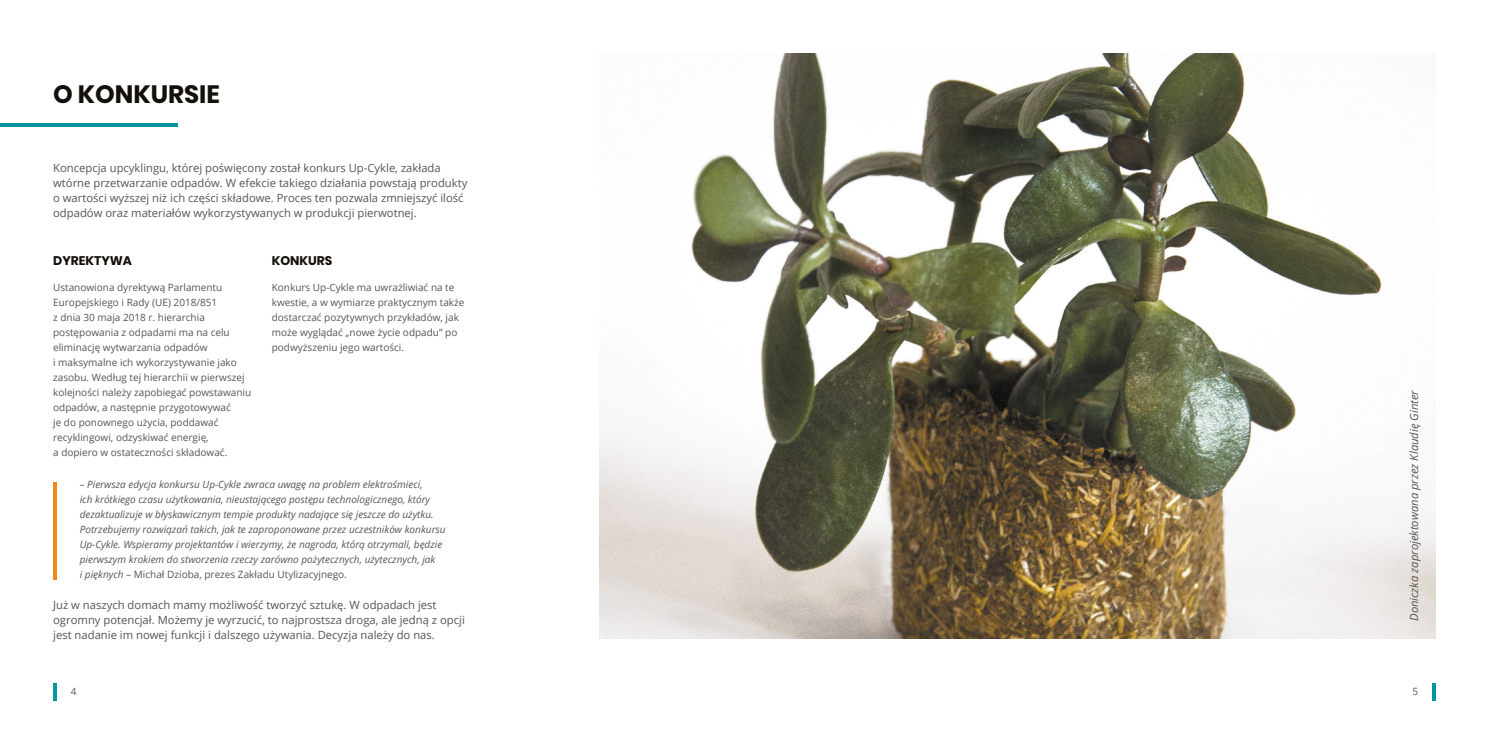
<style>
.page{position:relative;width:1489px;height:745px;background:#fff}
.page>*{position:absolute;margin:0;border:0;box-sizing:border-box;transform-origin:0 0}
.t1{font:700 25px "Poppins";color:#13100b}
.t2{font:700 12.5px "Poppins";color:#13100b}
.t3{font:11.25px/15px "Open Sans";color:#585553}
.t4{font:italic 11.25px "Open Sans";color:#585553}
.t5{font:10px/15px "Open Sans";color:#585553}
.t6{font:italic 10px/15px "Open Sans";color:#585553}
.s1{font-style:normal}
</style>
<div class="page">
<img style="left:599px;top:53px;width:836px;height:585px">
<hr style="left:53px;top:481px;width:4px;height:98px;background:#f18815">
<hr style="left:0;top:123px;width:177px;height:3px;background:#03979d">
<svg style="left:1432px;top:683px;width:3px;height:17px"></svg>
<hr style="left:53px;top:682px;width:4px;height:18px;background:#03979d">
<h1 class="t1" style="left:53px;top:80px;width:168px">O KONKURSIE</h1>
<p class="t3" style="left:53px;top:160px;width:415px">Koncepcja upcyklingu, której poświęcony został konkurs Up-Cykle, zakłada wtórne przetwarzanie odpadów. W efekcie takiego działania powstają produkty o wartości wyższej niż ich części składowe. Proces ten pozwala zmniejszyć ilość odpadów oraz materiałów wykorzystywanych w produkcji pierwotnej.</p>
<p class="t2" style="left:53px;top:253px;width:80px">DYREKTYWA</p>
<p class="t5" style="left:53px;top:279px;width:200px">Ustanowiona dyrektywą Parlamentu Europejskiego i Rady (UE) 2018/851<br>z dnia 30 maja 2018 r. hierarchia postępowania z odpadami ma na celu eliminację wytwarzania odpadów<br>i maksymalne ich wykorzystywanie jako zasobu. Według tej hierarchii w pierwszej kolejności należy zapobiegać powstawaniu odpadów, a następnie przygotowywać<br>je do ponownego użycia, poddawać recyklingowi, odzyskiwać energię,<br>a dopiero w ostateczności składować.</p>
<p class="t2" style="left:272px;top:253px;width:62px">KONKURS</p>
<p class="t5" style="left:272px;top:279px;width:194px">Konkurs Up-Cykle ma uwrażliwiać na te kwestie, a w wymiarze praktycznym także dostarczać pozytywnych przykładów, jak może wyglądać „nowe życie odpadu” po podwyższeniu jego wartości.</p>
<p class="t6" style="left:80px;top:476px;width:367px">– Pierwsza edycja konkursu Up-Cykle zwraca uwagę na problem elektrośmieci,<br>ich krótkiego czasu użytkowania, nieustającego postępu technologicznego, który dezaktualizuje w błyskawicznym tempie produkty nadające się jeszcze do użytku.<br>Potrzebujemy rozwiązań takich, jak te zaproponowane przez uczestników konkursu Up-Cykle. Wspieramy projektantów i wierzymy, że nagroda, którą otrzymali, będzie pierwszym krokiem do stworzenia rzeczy zarówno pożytecznych, użytecznych, jak<br>i pięknych <span class="s1">– Michał Dzioba, prezes Zakładu Utylizacyjnego.</span></p>
<p class="t3" style="left:53px;top:596px;width:413px">Już w naszych domach mamy możliwość tworzyć sztukę. W odpadach jest ogromny potencjał. Możemy je wyrzucić, to najprostsza droga, ale jedną z opcji jest nadanie im nowej funkcji i dalszego używania. Decyzja należy do nas.</p>
<p class="t4" style="left:1406px;top:620px;width:232px;rotate:-90deg">Doniczka zaprojektowana przez Klaudię Ginter</p>
<p class="t5" style="left:71px;top:683px;width:7px">4</p>
<p class="t5" style="left:1412px;top:683px;width:7px">5</p>
</div>
